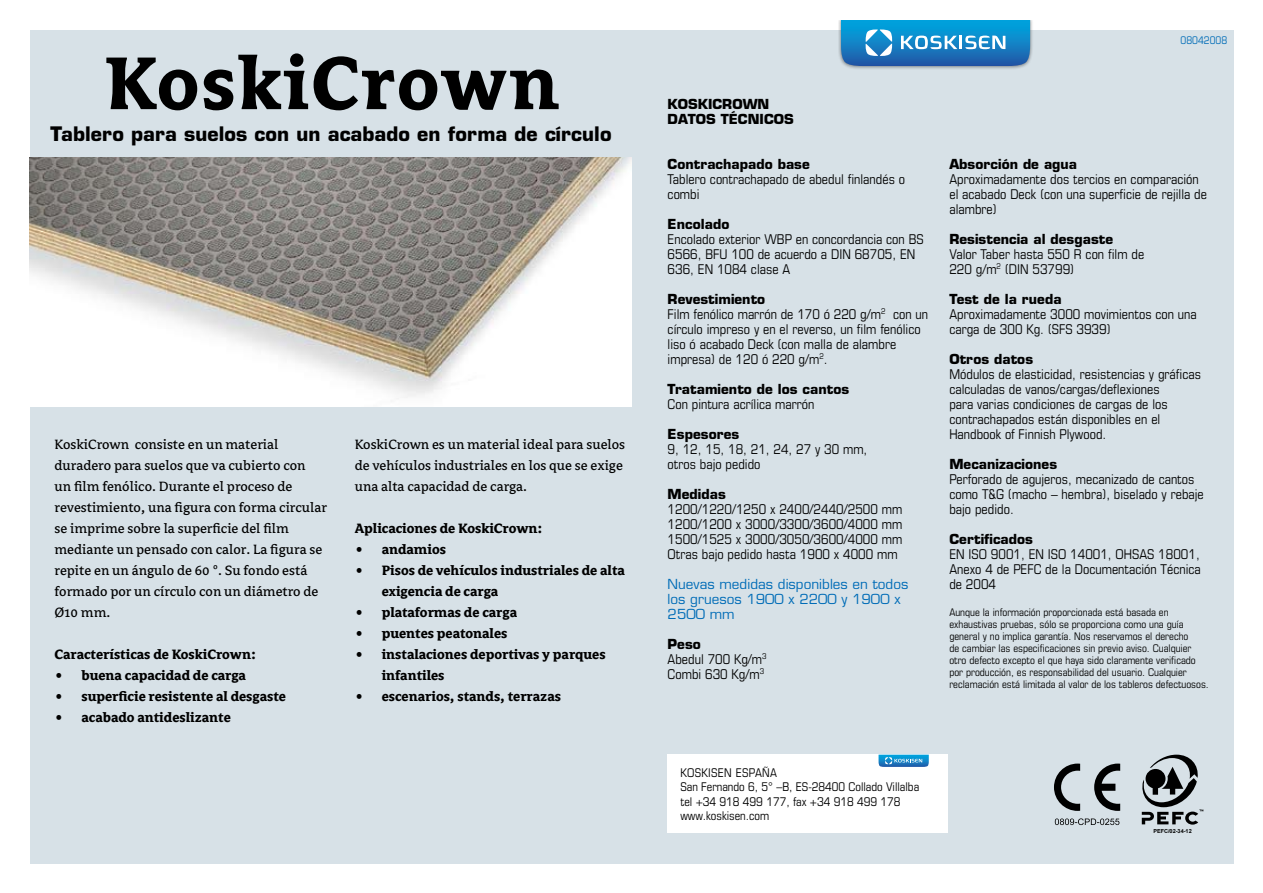
<style>
.page{position:relative;width:1263px;height:893px;background:#fff}
.page>*{position:absolute;margin:0;border:0;box-sizing:border-box;transform-origin:0 0}
.t1{font:700 82.5px "Avance";letter-spacing:.025em;color:#000}
.t2{font:700 19.5px "Eurostile";letter-spacing:.005em;color:#000}
.t3{font:15px/21px "Avance";color:#000}
.t4{font:700 15px/21px "Avance";color:#000}
.t5{font:condensed 13.5px/15px "Eurostile";letter-spacing:.005em;color:#000}
.t6{font:700 13.5px/15px "Eurostile";letter-spacing:.005em;color:#000}
.t7{font:13.5px/15px "Eurostile";letter-spacing:.005em;color:#006cb7}
.t8{font:condensed 12px/14.4px "Eurostile";color:#000}
.t9{font:condensed 10.5px/12px "Eurostile";color:#000}
.t10{font:condensed 10.5px "Eurostile";color:#006cb7}
.t11{font:700 5.55px "Arial";color:#000}
.s1{font-weight:700;font-stretch:normal}
</style>
<div class="page">
<div style="left:30px;top:30px;width:1203px;height:833px;background:#d7e1e7"></div>
<div style="left:838px;top:17px;width:202px;height:59px;background:#000;opacity:.45"></div>
<svg style="left:841px;top:20px;width:189px;height:46px;background:#2a8eca"></svg>
<div style="left:837px;top:12px;width:197px;height:8px;background:#fff"></div>
<div style="left:668px;top:755px;width:280px;height:78px;background:#fff"></div>
<svg style="left:878px;top:755px;width:51px;height:12px"></svg>
<svg style="left:1141px;top:755px;width:62px;height:70px"></svg>
<svg style="left:1094px;top:764px;width:26px;height:47px"></svg>
<svg style="left:1054px;top:764px;width:26px;height:47px"></svg>
<svg style="left:1055px;top:818px;width:64px;height:7px"></svg>
<img style="left:30px;top:157px;width:601px;height:250px">
<h1 class="t1" style="left:104px;top:40px;width:456px">KoskiCrown</h1>
<h2 class="t2" style="left:50px;top:122px;width:563px">Tablero para suelos con un acabado en forma de círculo</h2>
<p class="t3" style="left:55px;top:435px;width:274px">KoskiCrown consiste en un material duradero para suelos que va cubierto con<br>un film fenólico. Durante el proceso de revestimiento, una figura con forma circular se imprime sobre la superficie del film mediante un pensado con calor. La figura se repite en un ángulo de 60 º. Su fondo está formado por un círculo con un diámetro de Ø10 mm.</p>
<p class="t4" style="left:55px;top:644px;width:202px">Características de KoskiCrown:</p>
<p class="t4" style="left:55px;top:665px;width:193px">• buena capacidad de carga</p>
<p class="t4" style="left:55px;top:686px;width:233px">• superficie resistente al desgaste</p>
<p class="t4" style="left:55px;top:707px;width:178px">• acabado antideslizante</p>
<p class="t3" style="left:355px;top:435px;width:272px">KoskiCrown es un material ideal para suelos de vehículos industriales en los que se exige una alta capacidad de carga.</p>
<p class="t4" style="left:355px;top:518px;width:189px">Aplicaciones de KoskiCrown:</p>
<p class="t4" style="left:355px;top:539px;width:93px">• andamios</p>
<p class="t4" style="left:382px;top:560px;width:245px;text-indent:-27px">• Pisos de vehículos industriales de alta exigencia de carga</p>
<p class="t4" style="left:355px;top:602px;width:164px">• plataformas de carga</p>
<p class="t4" style="left:355px;top:623px;width:154px">• puentes peatonales</p>
<p class="t4" style="left:382px;top:644px;width:225px;text-indent:-27px">• instalaciones deportivas y parques infantiles</p>
<p class="t4" style="left:355px;top:686px;width:208px">• escenarios, stands, terrazas</p>
<p class="t6" style="left:668px;top:96px;width:128px">KOSKICROWN<br>DATOS TÉCNICOS</p>
<p class="t6" style="left:668px;top:156px;width:144px">Contrachapado base</p>
<p class="t5" style="left:668px;top:171px;width:239px">Tablero contrachapado de abedul finlandés o combi</p>
<p class="t6" style="left:668px;top:216px;width:63px">Encolado</p>
<p class="t5" style="left:668px;top:231px;width:258px">Encolado exterior WBP en concordancia con BS<br>6566, BFU 100 de acuerdo a DIN 68705, EN<br>636, EN 1084 clase A</p>
<p class="t5" style="left:668px;top:291px;width:262px"><span class="s1">Revestimiento<br></span>Film fenólico marrón de 170 ó 220 g/m<sup>2</sup> con un círculo impreso y en el reverso, un film fenólico liso ó acabado Deck (con malla de alambre impresa) de 120 ó 220 g/m<sup>2</sup>.</p>
<p class="t6" style="left:668px;top:381px;width:183px">Tratamiento de los cantos</p>
<p class="t5" style="left:668px;top:396px;width:148px">Con pintura acrílica marrón</p>
<p class="t6" style="left:668px;top:426px;width:73px">Espesores</p>
<p class="t5" style="left:668px;top:441px;width:201px">9, 12, 15, 18, 21, 24, 27 y 30 mm, otros bajo pedido</p>
<p class="t6" style="left:668px;top:486px;width:60px">Medidas</p>
<p class="t5" style="left:668px;top:501px;width:236px;text-align:justify">1200/1220/1250 x 2400/2440/2500 mm 1200/1200 x 3000/3300/3600/4000 mm 1500/1525 x 3000/3050/3600/4000 mm Otras bajo pedido hasta 1900 x 4000 mm</p>
<p class="t7" style="left:668px;top:577px;width:242px">Nuevas medidas disponibles en todos los gruesos 1900 x 2200 y 1900 x<br>2500 mm</p>
<p class="t5" style="left:668px;top:636px;width:100px"><span class="s1">Peso<br></span>Abedul 700 Kg/m<sup>3<br></sup>Combi 630 Kg/m<sup>3</sup></p>
<p class="t10" style="left:1180px;top:34px;width:48px">08042008</p>
<p class="t6" style="left:949px;top:156px;width:129px">Absorción de agua</p>
<p class="t5" style="left:949px;top:171px;width:259px">Aproximadamente dos tercios en comparación el acabado Deck (con una superficie de rejilla de alambre)</p>
<p class="t6" style="left:949px;top:231px;width:165px">Resistencia al desgaste</p>
<p class="t5" style="left:949px;top:246px;width:196px">Valor Taber hasta 550 R con film de<br>220 g/m<sup>2</sup> (DIN 53799)</p>
<p class="t6" style="left:949px;top:291px;width:114px">Test de la rueda</p>
<p class="t5" style="left:949px;top:306px;width:249px">Aproximadamente 3000 movimientos con una carga de 300 Kg. (SFS 3939)</p>
<p class="t6" style="left:949px;top:351px;width:85px">Otros datos</p>
<p class="t5" style="left:949px;top:366px;width:253px">Módulos de elasticidad, resistencias y gráficas calculadas de vanos/cargas/deflexiones<br>para varias condiciones de cargas de los contrachapados están disponibles en el Handbook of Finnish Plywood.</p>
<p class="t6" style="left:949px;top:456px;width:109px">Mecanizaciones</p>
<p class="t5" style="left:949px;top:471px;width:256px">Perforado de agujeros, mecanizado de cantos como T&amp;G (macho – hembra), biselado y rebaje bajo pedido.</p>
<p class="t6" style="left:949px;top:531px;width:85px">Certificados</p>
<p class="t5" style="left:949px;top:546px;width:253px;text-align:justify">EN ISO 9001, EN ISO 14001, OHSAS 18001, Anexo 4 de PEFC de la Documentación Técnica de 2004</p>
<p class="t9" style="left:949px;top:606px;width:261px">Aunque la información proporcionada está basada en exhaustivas pruebas, sólo se proporciona como una guía general y no implica garantía. Nos reservamos el derecho<br>de cambiar las especificaciones sin previo aviso. Cualquier otro defecto excepto el que haya sido claramente verificado por producción, es responsabilidad del usuario. Cualquier reclamación está limitada al valor de los tableros defectuosos.</p>
<p class="t8" style="left:680px;top:765px;width:240px">KOSKISEN ESPAÑA<br>San Fernando 6, 5° –B, ES-28400 Collado Villalba tel +34 918 499 177, fax +34 918 499 178 www.koskisen.com</p>
<p class="t11" style="left:1153px;top:828px;width:40px">PEFC/02-34-12</p>
</div>
